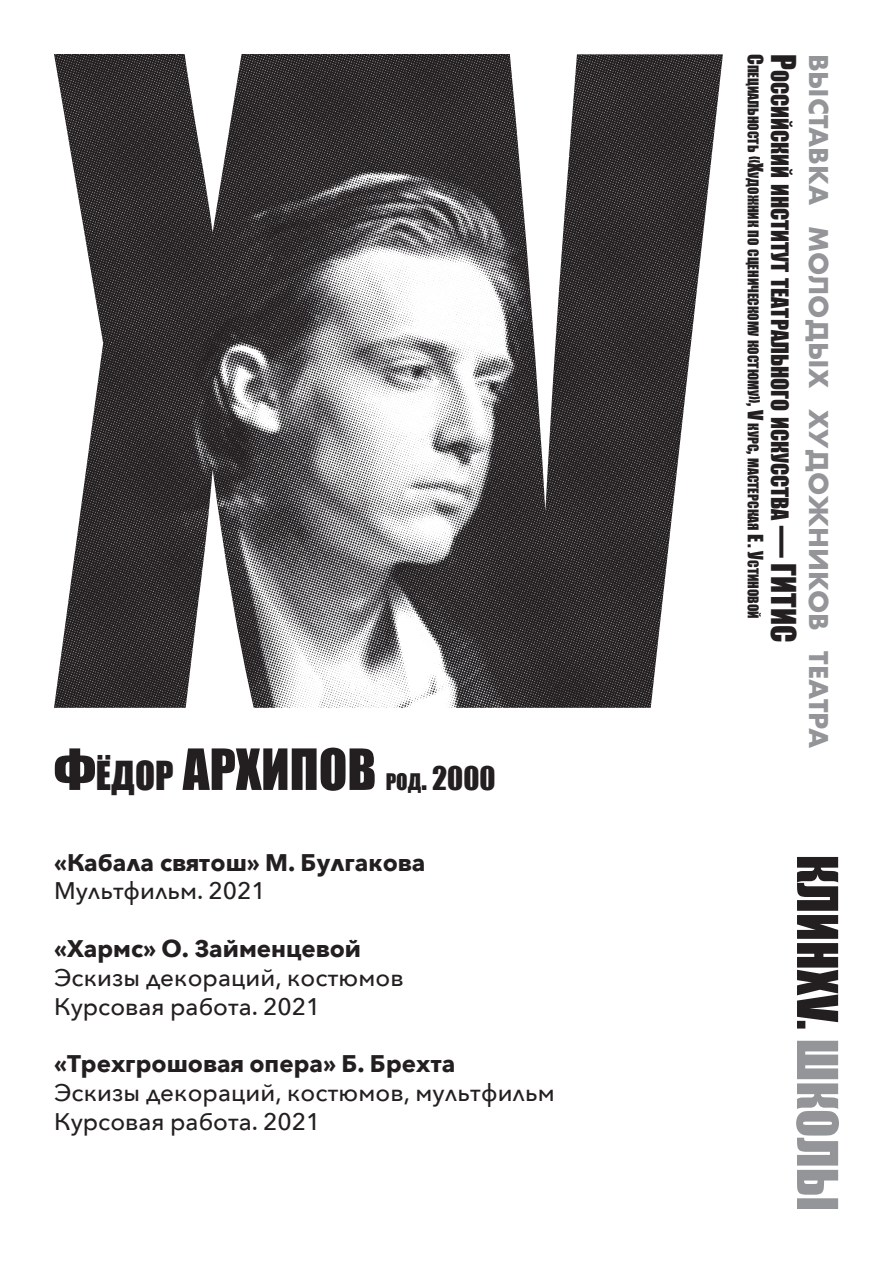
<style>
.page{position:relative;width:893px;height:1263px;background:#fff}
.page>*{position:absolute;margin:0;border:0;box-sizing:border-box;transform-origin:0 0}
.t1{font:52.5px "Impact";color:#231f20}
.t2{font:30px "Impact";color:#231f20}
.t3{font:700 25.2px "Futura";color:#939598}
.t4{font:500 24px/28.8px "Avenir Next";letter-spacing:.005em;color:#231f20}
.t5{font:700 24px "Avenir Next";color:#231f20}
.t6{font:22.05px "Impact";color:#231f20}
.t7{font:13.65px "Impact";color:#231f20}
.s1{font-size:36.75px}
.s2{font-size:21px}
.s3{font-size:19.5px}
.s4{font-size:31.5px}
</style>
<div class="page">
<svg style="left:796px;top:1041px;width:43px;height:168px"></svg>
<svg style="left:797px;top:857px;width:41px;height:171px"></svg>
<img style="left:54px;top:54px;width:669px;height:654px">
<h1 class="t1" style="left:54px;top:729px;width:157px">Ф<span class="s1">ёдор</span> АРХИ</h1>
<h1 class="t1" style="left:290px;top:729px;width:58px">ПОВ</h1>
<p class="t2" style="left:386px;top:755px;width:111px"><span class="s2">род</span>. 2000</p>
<p class="t5" style="left:54px;top:841px;width:373px">«Кабала святош» М. Булгакова</p>
<p class="t4" style="left:54px;top:876px;width:213px">Мультфильм. 2021</p>
<p class="t5" style="left:54px;top:928px;width:309px">«Хармс» О. Займенцевой</p>
<p class="t4" style="left:54px;top:962px;width:351px">Эскизы декораций, костюмов<br>Курсовая работа. 2021</p>
<p class="t5" style="left:54px;top:1043px;width:403px">«Трехгрошовая опера» Б. Брехта</p>
<p class="t4" style="left:54px;top:1077px;width:502px">Эскизы декораций, костюмов, мультфильм<br>Курсовая работа. 2021</p>
<p class="t7" style="left:764px;top:54px;width:566px;rotate:90deg"><span class="s3">С</span>пециальность <span class="s3">«Х</span>удожник по сценическому костюму<span class="s3">», V</span> курс<span class="s3">,</span> мастерская <span class="s3">Е . У</span>стиновой</p>
<p class="t6" style="left:797px;top:54px;width:587px;rotate:90deg"><span class="s4">Р</span>оссийский институт театрального искусства <span class="s4">— ГИТИС</span></p>
<p class="t3" style="left:837px;top:54px;width:696px;rotate:90deg">выставка молодых художников театра</p>
</div>
